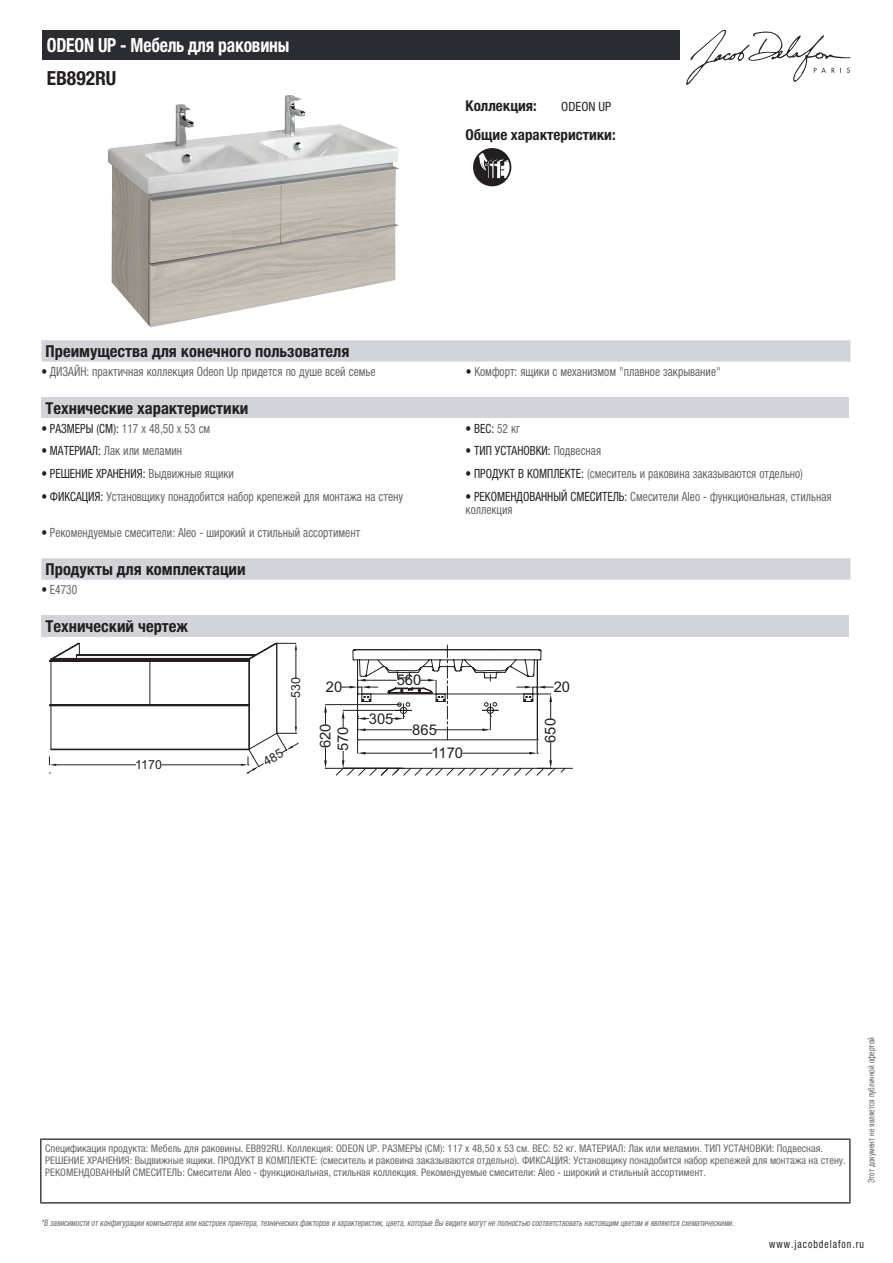
<style>
.page{position:relative;width:893px;height:1263px;background:#fff}
.page>*{position:absolute;margin:0;border:0;box-sizing:border-box;transform-origin:0 0}
.t1{font:700 condensed 19.5px "Helvetica Neue LTCYR";letter-spacing:-.01em;color:#fff;scale:.9 1}
.t2{font:700 condensed 19.5px "Helvetica Neue LTCYR";color:#231f20}
.t3{font:700 condensed 16.5px "Helvetica Neue LTCYR";color:#231f20}
.t4{font:700 condensed 15px "Helvetica Neue LTCYR";color:#231f20}
.t5{font:14.7px/17.7px "Arial";color:#231f20}
.t6{font:condensed 12.75px/13.5px "Helvetica Neue LTCYR";color:#626568;scale:.9 1}
.t7{font:condensed 12.75px "Helvetica Neue LTCYR";color:#231f20;scale:.9 1}
.t8{font:condensed 12.75px "Helvetica Neue LTCYR";color:#231f20}
.t9{font:12.45px "Arial";color:#231f20}
.t10{font:condensed 11.25px "Helvetica Neue LTCYR";letter-spacing:.1em;color:#231f20;scale:.87 1}
.t11{font:condensed 10.5px/12px "Helvetica Neue LTCYR";color:#626568}
.t12{font:italic condensed 9px "Helvetica Neue LTCYR";color:#626568;scale:.87 1}
.t13{font:condensed 9px "Helvetica Neue LTCYR";color:#626568;scale:.87 1}
.s1{color:#231f20}
.s2{color:#626568}
</style>
<div class="page">
<svg style="left:686px;top:30px;width:164px;height:55px"></svg>
<img style="left:108px;top:95px;width:291px;height:232px">
<svg style="left:473px;top:148px;width:38px;height:38px"></svg>
<div style="left:41px;top:340px;width:809px;height:22px;background:#d3d4da"></div>
<div style="left:41px;top:397px;width:808px;height:21px;background:#d3d4da"></div>
<svg style="left:41px;top:558px;width:809px;height:22px;background:#d4d5db"></svg>
<div style="left:41px;top:615px;width:808px;height:21px;background:#d3d4da"></div>
<hr style="left:343px;top:768px;width:230px;height:1px;background:#231f20">
<hr style="left:325px;top:704px;width:74px;height:1px;background:#231f20">
<hr style="left:325px;top:768px;width:74px;height:1px;background:#231f20">
<svg style="left:324px;top:705px;width:3px;height:19px"></svg>
<svg style="left:324px;top:748px;width:3px;height:21px"></svg>
<svg style="left:335px;top:644px;width:231px;height:132px"></svg>
<div style="left:43px;top:30px;width:637px;height:30px;background:#2a2c32"></div>
<hr style="left:40px;top:1138px;width:810px;height:2px;background:#040503">
<hr style="left:40px;top:1140px;width:1px;height:62px;background:#040503">
<hr style="left:849px;top:1140px;width:1px;height:62px;background:#040503">
<hr style="left:40px;top:1202px;width:810px;height:1px;background:#040503">
<svg style="left:49px;top:643px;width:250px;height:131px"></svg>
<h1 class="t1" style="left:47px;top:34px;width:271px">ODEON UP - Mебель для раковины</h1>
<h1 class="t2" style="left:47px;top:67px;width:71px">EB892RU</h1>
<h3 class="t4" style="left:466px;top:97px;width:73px">Коллекция:</h3>
<p class="t8" style="left:561px;top:99px;width:52px">ODEON UP</p>
<h3 class="t4" style="left:466px;top:126px;width:152px">Общие характеристики:</h3>
<h2 class="t3" style="left:46px;top:342px;width:305px">Преимущества для конечного пользователя</h2>
<p class="t6" style="left:41px;top:365px;width:373px"><span class="s1">•</span> ДИЗАЙН: практичная коллекция Odeon Up придется по душе всей семье</p>
<p class="t6" style="left:466px;top:365px;width:285px"><span class="s1">•</span> Комфорт: ящики с механизмом "плавное закрывание"</p>
<h2 class="t3" style="left:46px;top:399px;width:204px">Технические характеристики</h2>
<p class="t6" style="left:41px;top:421px;width:189px"><span class="s1">• РАЗМЕРЫ (СМ):</span> 117 x 48,50 x 53 см</p>
<p class="t7" style="left:466px;top:421px;width:62px">• ВЕС: <span class="s2">52 кг</span></p>
<p class="t6" style="left:41px;top:444px;width:158px"><span class="s1">• МАТЕРИАЛ:</span> Лак или меламин</p>
<p class="t7" style="left:466px;top:444px;width:152px">• ТИП УСТАНОВКИ: <span class="s2">Подвесная</span></p>
<p class="t7" style="left:41px;top:466px;width:215px">• РЕШЕНИЕ ХРАНЕНИЯ: <span class="s2">Выдвижные ящики</span></p>
<p class="t6" style="left:466px;top:467px;width:376px"><span class="s1">• ПРОДУКТ В КОМПЛЕКТЕ:</span> (смеситель и раковина заказываются отдельно)</p>
<p class="t6" style="left:41px;top:490px;width:403px"><span class="s1">• ФИКСАЦИЯ:</span> Установщику понадобится набор крепежей для монтажа на стену</p>
<p class="t6" style="left:466px;top:490px;width:408px"><span class="s1">• РЕКОМЕНДОВАННЫЙ СМЕСИТЕЛЬ:</span> Смесители Aleo - функциональная, стильная коллекция</p>
<p class="t6" style="left:41px;top:526px;width:356px"><span class="s1">•</span> Рекомендуемые смесители: Aleo - широкий и стильный ассортимент</p>
<h2 class="t3" style="left:46px;top:560px;width:202px">Продукты для комплектации</h2>
<p class="t6" style="left:41px;top:583px;width:41px"><span class="s1">•</span> E4730</p>
<h2 class="t3" style="left:46px;top:617px;width:144px">Технический чертеж</h2>
<p class="t9" style="left:135px;top:756px;width:28px">1170</p>
<h3 class="t5" style="left:397px;top:671px;width:26px">560</h3>
<p class="t9" style="left:288px;top:698px;width:22px;rotate:-90deg">530</p>
<h3 class="t5" style="left:326px;top:678px;width:18px">20</h3>
<h3 class="t5" style="left:554px;top:678px;width:18px">20</h3>
<h3 class="t5" style="left:317px;top:751px;width:29px;rotate:-90deg">620<br>570</h3>
<h3 class="t5" style="left:369px;top:710px;width:26px">305</h3>
<h3 class="t5" style="left:542px;top:743px;width:26px;rotate:-90deg">650</h3>
<h3 class="t5" style="left:412px;top:721px;width:26px">865</h3>
<h3 class="t5" style="left:431px;top:744px;width:33px">1170</h3>
<p class="t11" style="left:45px;top:1142px;width:802px">Спецификация продукта: Mебель для раковины. EB892RU. Коллекция: ODEON UP. РАЗМЕРЫ (СМ): 117 x 48,50 x 53 см. ВЕС: 52 кг. МАТЕРИАЛ: Лак или меламин. ТИП УСТАНОВКИ: Подвесная.<br>РЕШЕНИЕ ХРАНЕНИЯ: Выдвижные ящики. ПРОДУКТ В КОМПЛЕКТЕ: (смеситель и раковина заказываются отдельно). ФИКСАЦИЯ: Установщику понадобится набор крепежей для монтажа на стену.<br>РЕКОМЕНДОВАННЫЙ СМЕСИТЕЛЬ: Смесители Aleo - функциональная, стильная коллекция. Рекомендуемые смесители: Aleo - широкий и стильный ассортимент.</p>
<p class="t12" style="left:41px;top:1218px;width:800px">*В зависимости отконфигурации компьютера или настроек принтера,техническихфакторов и характеристик,цвета,которые Вы видите могутне полностью соответствоватьнастоящим цветам и являются схематическими.</p>
<p class="t13" style="left:866px;top:1183px;width:169px;rotate:-90deg">Этот документ не является публичной офертой</p>
<p class="t10" style="left:769px;top:1237px;width:110px">www.jacobdelafon.ru</p>
</div>
